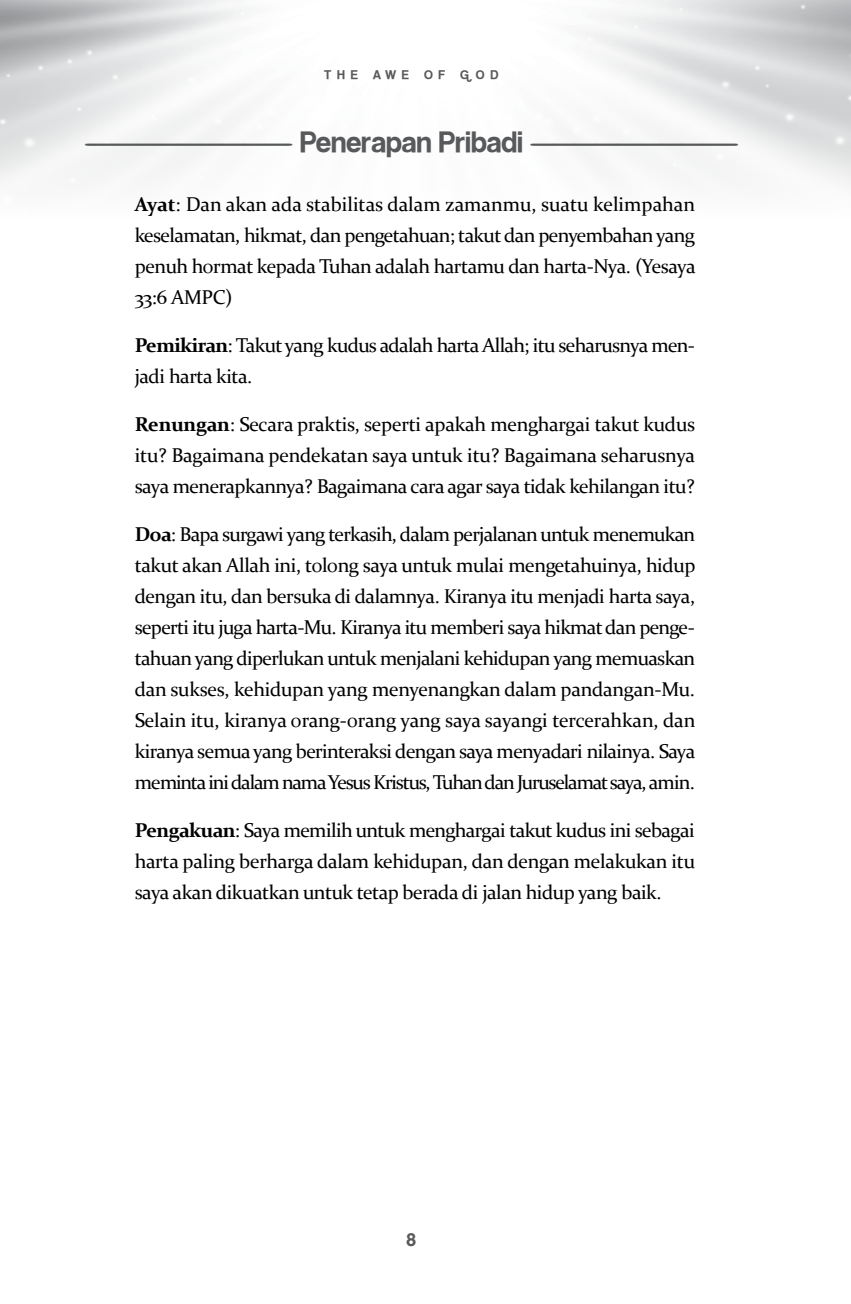
<style>
.page{position:relative;width:851px;height:1304px;background:#fff}
.page>*{position:absolute;margin:0;border:0;box-sizing:border-box;transform-origin:0 0}
.t1{font:20px/31px "Constantia";letter-spacing:-.035em;color:#000;text-align:justify}
.t2{font:18px "Coolvetica";color:#58595b}
.t3{font:12px "Coolvetica";letter-spacing:.5em;color:#58595b}
.s1{font-size:28px}
.s2{font-weight:700}
</style>
<div class="page">
<p class="t3" style="left:324px;top:68px;width:35px">THE</p>
<p class="t3" style="left:373px;top:68px;width:38px">AWE</p>
<p class="t3" style="left:424px;top:68px;width:23px">O F</p>
<p class="t3" style="left:460px;top:68px;width:39px">GOD</p>
<p class="t3" style="left:85px;top:137px;width:439px">--------------------------------------------------------------------------------------------------------------------------------------------------------------------------------------------------------------- <span class="s1">P e n e r a p a n P r i b a d i</span></p>
<p class="t3" style="left:530px;top:137px;width:209px">---------------------------------------------------------------------------------------------------------------------------------------------------------------------------------------------------------------</p>
<p class="t1" style="left:135px;top:188px;width:562px"><span class="s2">Ayat</span>: Dan akan ada stabilitas dalam zamanmu, suatu kelimpahan keselamatan, hikmat, dan pengetahuan; takut dan penyembahan yang penuh hormat kepada Tuhan adalah hartamu dan harta-Nya. (Yesaya 33:6 AMPC)</p>
<p class="t1" style="left:135px;top:329px;width:560px"><span class="s2">Pemikiran</span>: Takut yang kudus adalah harta Allah; itu seharusnya men&shy;jadi harta kita.</p>
<p class="t1" style="left:135px;top:408px;width:562px"><span class="s2">Renungan</span>: Secara praktis, seperti apakah menghargai takut kudus itu? Bagaimana pendekatan saya untuk itu? Bagaimana seharusnya saya menerapkannya? Bagaimana cara agar saya tidak kehilangan itu?</p>
<p class="t1" style="left:135px;top:518px;width:562px;text-align:left"><span class="s2">Doa</span>: Bapa surgawi yang terkasih, dalam perjalanan untuk menemukan takut akan Allah ini, tolong saya untuk mulai mengetahuinya, hidup dengan itu, dan bersuka di dalamnya. Kiranya itu menjadi harta saya, seperti itu juga harta-Mu. Kiranya itu memberi saya hikmat dan penge&shy;tahuan yang diperlukan untuk menjalani kehidupan yang memuaskan dan sukses, kehidupan yang menyenangkan dalam pandangan-Mu.<br>Selain itu, kiranya orang-orang yang saya sayangi tercerahkan, dan kiranya semua yang berinteraksi dengan saya menyadari nilainya. Saya meminta ini dalam nama Yesus Kristus, Tuhan dan Juruselamat saya, amin.</p>
<p class="t1" style="left:135px;top:814px;width:561px"><span class="s2">Pengakuan</span>: Saya memilih untuk menghargai takut kudus ini sebagai harta paling berharga dalam kehidupan, dan dengan melakukan itu saya akan dikuatkan untuk tetap berada di jalan hidup yang baik.</p>
<p class="t2" style="left:406px;top:1230px;width:11px">8</p>
</div>
